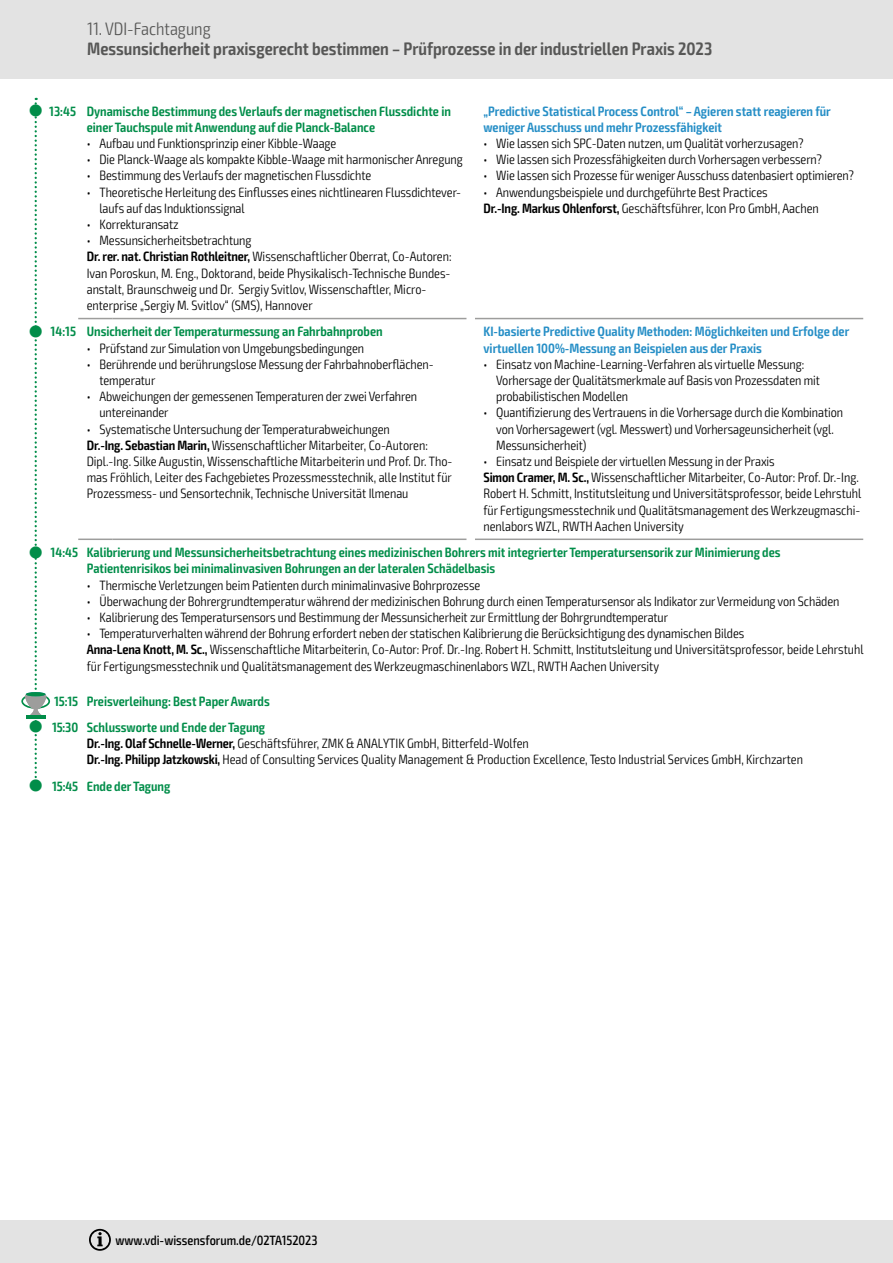
<style>
.page{position:relative;width:893px;height:1263px;background:#fff}
.page>*{position:absolute;margin:0;border:0;box-sizing:border-box;transform-origin:0 0}
.t1{font:600 condensed 18px "Exo 2";color:#575756}
.t2{font:300 condensed 18px "Exo 2";color:#575756}
.t3{font:300 condensed 13.5px/16.2px "Exo 2";letter-spacing:-.005em;color:#000}
.t4{font:600 condensed 13.5px/16.2px "Exo 2";color:#018d49}
.t5{font:600 condensed 13.5px/16.2px "Exo 2";color:#258ec6}
.t6{font:500 condensed 13.5px "Exo 2";color:#000}
.s1{font-weight:600}
</style>
<div class="page">
<div style="left:0;top:1220px;width:893px;height:43px;background:#e3e3e3"></div>
<div style="left:0;top:0;width:893px;height:79px;background:#e3e3e3"></div>
<svg style="left:89px;top:1229px;width:22px;height:22px"></svg>
<hr style="left:475px;top:318px;width:34px;height:1px;background:#9d9d9c">
<hr style="left:509px;top:318px;width:354px;height:1px;background:#9d9d9c">
<hr style="left:475px;top:538px;width:34px;height:2px;background:#9d9d9c">
<hr style="left:509px;top:538px;width:354px;height:2px;background:#9d9d9c">
<hr style="left:78px;top:318px;width:34px;height:1px;background:#9d9d9c">
<hr style="left:112px;top:318px;width:354px;height:1px;background:#9d9d9c">
<hr style="left:78px;top:538px;width:34px;height:2px;background:#9d9d9c">
<hr style="left:112px;top:538px;width:354px;height:2px;background:#9d9d9c">
<svg style="left:21px;top:98px;width:29px;height:690px"></svg>
<h1 class="t2" style="left:87px;top:18px;width:125px">11. VDI-Fachtagung</h1>
<h1 class="t1" style="left:87px;top:38px;width:627px">Messunsicherheit praxisgerecht bestimmen – Prüfprozesse in der industriellen Praxis 2023</h1>
<p class="t4" style="left:87px;top:103px;width:366px;text-indent:-37px">13:45 Dynamische Bestimmung des Verlaufs der magnetischen Flussdichte in einer Tauchspule mit Anwendung auf die Planck-Balance</p>
<p class="t3" style="left:87px;top:135px;width:251px">• Aufbau und Funktionsprinzip einer Kibble-Waage</p>
<p class="t3" style="left:87px;top:152px;width:377px">• Die Planck-Waage als kompakte Kibble-Waage mit harmonischer Anregung</p>
<p class="t3" style="left:87px;top:168px;width:286px">• Bestimmung des Verlaufs der magnetischen Flussdichte</p>
<p class="t3" style="left:99px;top:184px;width:363px;text-indent:-13px">• Theoretische Herleitung des Einflusses eines nichtlinearen Flussdichtever&shy;laufs auf das Induktionssignal</p>
<p class="t3" style="left:87px;top:216px;width:93px">• Korrekturansatz</p>
<p class="t3" style="left:87px;top:233px;width:366px">• Messunsicherheitsbetrachtung<br><span class="s1">Dr. rer. nat. Christian Rothleitner,</span> Wissenschaftlicher Oberrat, Co-Autoren:<br>Ivan Poroskun, M. Eng., Doktorand, beide Physikalisch-Technische Bundes&shy;anstalt, Braunschweig und Dr. Sergiy Svitlov, Wissenschaftler, Micro&shy;enterprise „Sergiy M. Svitlov“ (SMS), Hannover</p>
<p class="t5" style="left:483px;top:103px;width:349px">„Predictive Statistical Process Control“ – Agieren statt reagieren für weniger Ausschuss und mehr Prozessfähigkeit</p>
<p class="t3" style="left:483px;top:135px;width:322px">• Wie lassen sich SPC-Daten nutzen, um Qualität vorherzusagen?</p>
<p class="t3" style="left:483px;top:152px;width:340px">• Wie lassen sich Prozessfähigkeiten durch Vorhersagen verbessern?</p>
<p class="t3" style="left:483px;top:168px;width:372px">• Wie lassen sich Prozesse für weniger Ausschuss datenbasiert optimieren?</p>
<p class="t3" style="left:483px;top:184px;width:337px">• Anwendungsbeispiele und durchgeführte Best Practices<br><span class="s1">Dr.-Ing. Markus Ohlenforst,</span> Geschäftsführer, Icon Pro GmbH, Aachen</p>
<p class="t5" style="left:483px;top:324px;width:367px">KI-basierte Predictive Quality Methoden: Möglichkeiten und Erfolge der virtuellen 100%-Messung an Beispielen aus der Praxis</p>
<p class="t3" style="left:496px;top:356px;width:325px;text-indent:-13px">• Einsatz von Machine-Learning-Verfahren als virtuelle Messung:<br>Vorhersage der Qualitätsmerkmale auf Basis von Prozessdaten mit probabilistischen Modellen</p>
<p class="t3" style="left:496px;top:405px;width:348px;text-indent:-13px">• Quantifizierung des Vertrauens in die Vorhersage durch die Kombination von Vorhersagewert (vgl. Messwert) und Vorhersageunsicherheit (vgl.<br>Messunsicherheit)</p>
<p class="t3" style="left:483px;top:453px;width:379px">• Einsatz und Beispiele der virtuellen Messung in der Praxis<br><span class="s1">Simon Cramer, M. Sc.,</span> Wissenschaftlicher Mitarbeiter, Co-Autor: Prof. Dr.-Ing.<br>Robert H. Schmitt, Institutsleitung und Universitätsprofessor, beide Lehrstuhl für Fertigungsmesstechnik und Qualitätsmanagement des Werkzeugmaschi&shy;nenlabors WZL, RWTH Aachen University</p>
<p class="t4" style="left:87px;top:545px;width:695px;text-indent:-36px">14:45 Kalibrierung und Messunsicherheitsbetrachtung eines medizinischen Bohrers mit integrierter Temperatursensorik zur Minimierung des<br>Patientenrisikos bei minimalinvasiven Bohrungen an der lateralen Schädelbasis</p>
<p class="t3" style="left:87px;top:577px;width:395px">• Thermische Verletzungen beim Patienten durch minimalinvasive Bohrprozesse</p>
<p class="t3" style="left:87px;top:593px;width:754px">• Überwachung der Bohrergrundtemperatur während der medizinischen Bohrung durch einen Temperatursensor als Indikator zur Vermeidung von Schäden</p>
<p class="t3" style="left:87px;top:609px;width:583px">• Kalibrierung des Temperatursensors und Bestimmung der Messunsicherheit zur Ermittlung der Bohrgrundtemperatur</p>
<p class="t3" style="left:87px;top:626px;width:778px">• Temperaturverhalten während der Bohrung erfordert neben der statischen Kalibrierung die Berücksichtigung des dynamischen Bildes<br><span class="s1">Anna-Lena Knott, M. Sc.,</span> Wissenschaftliche Mitarbeiterin, Co-Autor: Prof. Dr.-Ing. Robert H. Schmitt, Institutsleitung und Universitätsprofessor, beide Lehrstuhl für Fertigungsmesstechnik und Qualitätsmanagement des Werkzeugmaschinenlabors WZL, RWTH Aachen University</p>
<p class="t4" style="left:52px;top:689px;width:219px;line-height:25.5px">15:15 Preisverleihung: Best Paper Awards<br>15:30 Schlussworte und Ende der Tagung</p>
<p class="t3" style="left:87px;top:735px;width:718px"><span class="s1">Dr.-Ing. Olaf Schnelle-Werner,</span> Geschäftsführer, ZMK &amp; ANALYTIK GmbH, Bitterfeld-Wolfen<br><span class="s1">Dr.-Ing. Philipp Jatzkowski,</span> Head of Consulting Services Quality Management &amp; Production Excellence, Testo Industrial Services GmbH, Kirchzarten</p>
<p class="t4" style="left:52px;top:778px;width:120px">15:45 Ende der Tagung</p>
<p class="t4" style="left:51px;top:324px;width:334px">14:15 Unsicherheit der Temperaturmessung an Fahrbahnproben</p>
<p class="t3" style="left:87px;top:340px;width:279px">• Prüfstand zur Simulation von Umgebungsbedingungen</p>
<p class="t3" style="left:99px;top:356px;width:336px;text-indent:-13px">• Berührende und berührungslose Messung der Fahrbahnoberflächen&shy;temperatur</p>
<p class="t3" style="left:99px;top:389px;width:319px;text-indent:-13px">• Abweichungen der gemessenen Temperaturen der zwei Verfahren untereinander</p>
<p class="t3" style="left:87px;top:421px;width:367px">• Systematische Untersuchung der Temperaturabweichungen<br><span class="s1">Dr.-Ing. Sebastian Marin,</span> Wissenschaftlicher Mitarbeiter, Co-Autoren:<br>Dipl.-Ing. Silke Augustin, Wissenschaftliche Mitarbeiterin und Prof. Dr. Tho&shy;mas Fröhlich, Leiter des Fachgebietes Prozessmesstechnik, alle Institut für Prozessmess- und Sensortechnik, Technische Universität Ilmenau</p>
<p class="t6" style="left:115px;top:1232px;width:204px">www.vdi-wissensforum.de/02TA152023</p>
</div>
